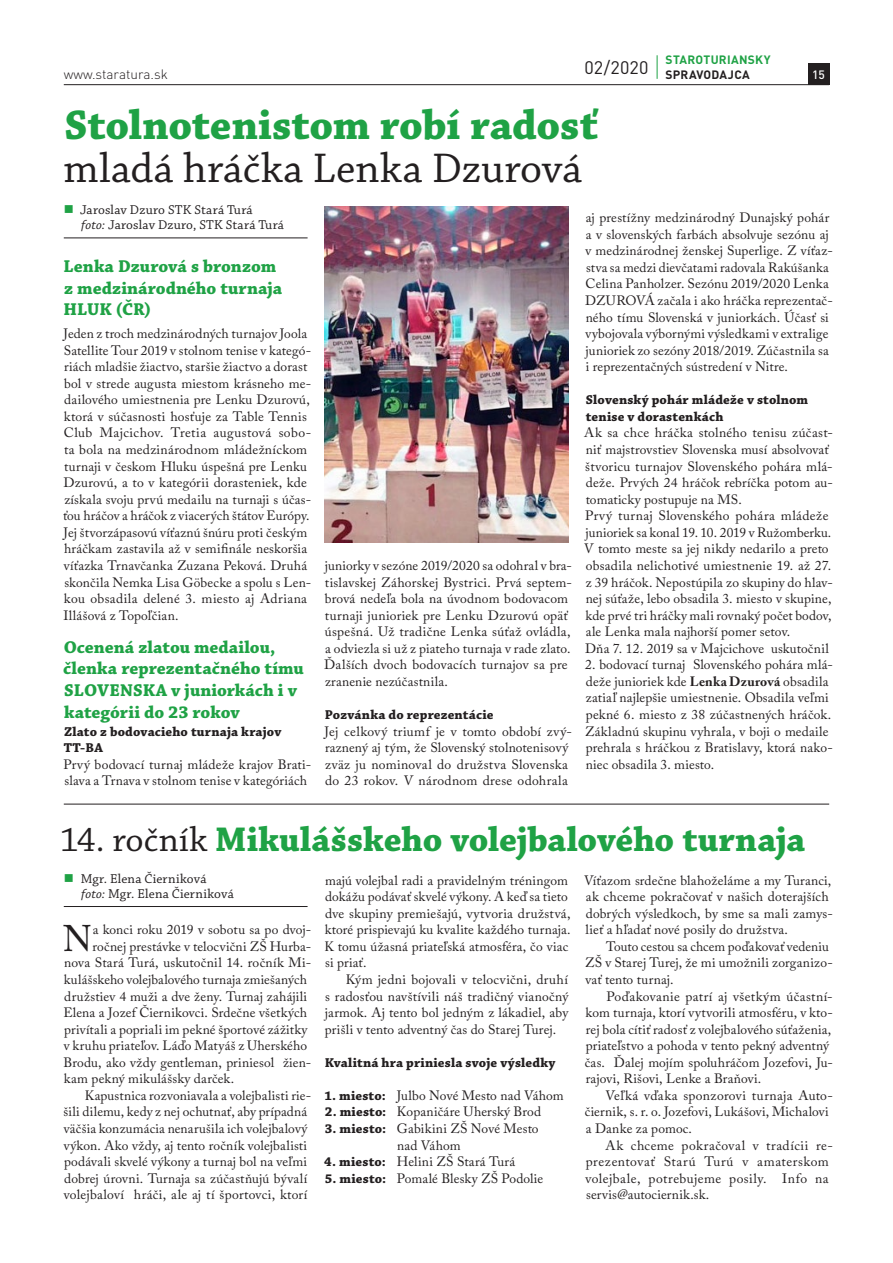
<style>
.page{position:relative;width:893px;height:1263px;background:#fff}
.page>*{position:absolute;margin:0;border:0;box-sizing:border-box;transform-origin:0 0}
.t1{font:700 43.5px "Chaparral Pro";color:#1fa245}
.t2{font:43.5px "Chaparral Pro";letter-spacing:.005em;color:#231f20}
.t3{font:36.75px "Adobe Caslon Pro";color:#231f20}
.t4{font:700 36px "Chaparral Pro";letter-spacing:-.005em;color:#1fa245}
.t5{font:700 18px/21.6px "Chaparral Pro";letter-spacing:.005em;color:#1fa245}
.t6{font:18px "DIN Pro";letter-spacing:.01em;color:#231f20}
.t7{font:13.5px/16.5px "Adobe Caslon Pro";letter-spacing:.015em;color:#231f20}
.t8{font:700 13.5px/16.5px "Chaparral Pro";letter-spacing:.02em;color:#231f20}
.t9{font:13.5px/16.5px "Adobe Caslon Pro";letter-spacing:.035em;color:#231f20}
.t10{font:13.5px/15px "Chaparral Pro";letter-spacing:.015em;color:#231f20}
.t11{font:300 13.5px "DIN Pro";color:#231f20}
.t12{font:700 12px "DIN Pro";letter-spacing:.025em;color:#1fa245}
.t13{font:700 12px "DIN Pro";letter-spacing:.015em;color:#231f20}
.t14{font:500 12px "DIN Pro";color:#fff}
.s1{color:#1fa245}
.s2{font-style:italic}
.s3{font-weight:700}
.s4{font-weight:400;color:#231f20}
.s5{font-family:"Chaparral Pro";font-weight:700}
</style>
<div class="page">
<div style="left:808px;top:64px;width:21px;height:21px;background:#231f20"></div>
<hr style="left:64px;top:84px;width:765px;height:1px;background:#231f20">
<svg style="left:657px;top:55px;width:1px;height:24px"></svg>
<hr style="left:64px;top:238px;width:244px;height:1px;background:#231f20">
<hr style="left:64px;top:906px;width:244px;height:1px;background:#231f20">
<hr style="left:64px;top:804px;width:765px;height:1px;background:#231f20">
<img style="left:325px;top:207px;width:243px;height:336px">
<h3 class="t6" style="left:584px;top:55px;width:66px">02/2020</h3>
<p class="t12" style="left:666px;top:52px;width:107px">STAROTURIANSKY</p>
<p class="t11" style="left:64px;top:65px;width:106px">www.staratura.sk</p>
<p class="t14" style="left:812px;top:67px;width:14px">15</p>
<p class="t13" style="left:666px;top:66px;width:86px">SPRAVODAJCA</p>
<h1 class="t1" style="left:65px;top:99px;width:535px">Stolnotenistom robí radosť</h1>
<h1 class="t2" style="left:64px;top:144px;width:520px">mladá hráčka Lenka Dzurová</h1>
<p class="t10" style="left:81px;top:203px;width:204px;text-indent:-17px"><span class="s1">■</span> Jaroslav Dzuro STK Stará Turá<br><span class="s2">foto:</span> Jaroslav Dzuro, STK Stará Turá</p>
<h3 class="t5" style="left:63px;top:256px;width:220px">Lenka Dzurová s bronzom z medzinárodného turnaja<br>HLUK (ČR)</h3>
<p class="t7" style="left:63px;top:325px;width:250px">Jeden z troch medzinárodných turnajov Joola Satellite Tour 2019 v stolnom tenise v kategó&shy;riách mladšie žiactvo, staršie žiactvo a dorast bol v strede augusta miestom krásneho me&shy;dailového umiestnenia pre Lenku Dzurovú, ktorá v súčasnosti hosťuje za Table Tennis Club Majcichov. Tretia augustová sobo&shy;ta bola na medzinárodnom mládežníckom turnaji v českom Hluku úspešná pre Lenku Dzurovú, a to v kategórii dorasteniek, kde získala svoju prvú medailu na turnaji s účas&shy;ťou hráčov a hráčok z viacerých štátov Európy.<br>Jej štvorzápasovú víťaznú šnúru proti českým hráčkam zastavila až v semifinále neskoršia víťazka Trnavčanka Zuzana Peková. Druhá skončila Nemka Lisa Göbecke a spolu s Len&shy;kou obsadila delené 3. miesto aj Adriana Illášová z Topoľčian.</p>
<h3 class="t5" style="left:63px;top:637px;width:242px">Ocenená zlatou medailou, členka reprezentačného tímu<br>SLOVENSKA v juniorkách i v kategórii do 23 rokov</h3>
<p class="t8" style="left:64px;top:723px;width:219px">Zlato z bodovacieho turnaja krajov<br>TT-BA</p>
<p class="t7" style="left:64px;top:756px;width:249px">Prvý bodovací turnaj mládeže krajov Brati&shy;slava a Trnava v stolnom tenise v kategóriách</p>
<p class="t7" style="left:585px;top:209px;width:249px">aj prestížny medzinárodný Dunajský pohár a v slovenských farbách absolvuje sezónu aj v medzinárodnej ženskej Superlige. Z víťaz&shy;stva sa medzi dievčatami radovala Rakúšanka Celina Panholzer. Sezónu 2019/2020 Lenka DZUROVÁ začala i ako hráčka reprezentač&shy;ného tímu Slovenská v juniorkách. Účasť si vybojovala výbornými výsledkami v extralige junioriek zo sezóny 2018/2019. Zúčastnila sa i reprezentačných sústredení v Nitre.</p>
<p class="t8" style="left:586px;top:392px;width:224px">Slovenský pohár mládeže v stolnom tenise v dorastenkách</p>
<p class="t7" style="left:584px;top:425px;width:250px">Ak sa chce hráčka stolného tenisu zúčast&shy;niť majstrovstiev Slovenska musí absolvovať štvoricu turnajov Slovenského pohára mlá&shy;deže. Prvých 24 hráčok rebríčka potom au&shy;tomaticky postupuje na MS.<br>Prvý turnaj Slovenského pohára mládeže junioriek sa konal 19. 10. 2019 v Ružomberku.<br>V tomto meste sa jej nikdy nedarilo a preto obsadila nelichotivé umiestnenie 19. až 27. z 39 hráčok. Nepostúpila zo skupiny do hlav&shy;nej súťaže, lebo obsadila 3. miesto v skupine, kde prvé tri hráčky mali rovnaký počet bodov, ale Lenka mala najhorší pomer setov.<br>Dňa 7. 12. 2019 sa v Majcichove uskutočnil</p>
<p class="t7" style="left:585px;top:656px;width:249px">2. bodovací turnaj Slovenského pohára mlá&shy;deže junioriek kde <span class="s3">Lenka Dzurová</span> obsadila zatiaľ najlepšie umiestnenie. Obsadila veľmi pekné 6. miesto z 38 zúčastnených hráčok.<br>Základnú skupinu vyhrala, v boji o medaile prehrala s hráčkou z Bratislavy, ktorá nako&shy;niec obsadila 3. miesto.</p>
<p class="t7" style="left:324px;top:557px;width:249px">juniorky v sezóne 2019/2020 sa odohral v bra&shy;tislavskej Záhorskej Bystrici. Prvá septem&shy;brová nedeľa bola na úvodnom bodovacom turnaji junioriek pre Lenku Dzurovú opäť úspešná. Už tradične Lenka súťaž ovládla, a odviezla si už z piateho turnaja v rade zlato.<br>Ďalších dvoch bodovacích turnajov sa pre zranenie nezúčastnila.</p>
<p class="t8" style="left:325px;top:707px;width:170px">Pozvánka do reprezentácie</p>
<p class="t7" style="left:324px;top:723px;width:249px">Jej celkový triumf je v tomto období zvý&shy;raznený aj tým, že Slovenský stolnotenisový zväz ju nominoval do družstva Slovenska do 23 rokov. V národnom drese odohrala</p>
<h3 class="t4" style="left:60px;top:818px;width:747px"><span class="s4">14. ročník</span> Mikulášskeho volejbalového turnaja</h3>
<p class="t10" style="left:81px;top:871px;width:154px;text-indent:-17px"><span class="s1">■</span> Mgr. Elena Čierniková<br><span class="s2">foto:</span> Mgr. Elena Čierniková</p>
<h2 class="t3" style="left:63px;top:917px;width:31px">N</h2>
<p class="t7" style="left:93px;top:921px;width:220px">a konci roku 2019 v sobotu sa po dvoj-</p>
<p class="t7" style="left:584px;top:872px;width:250px">Víťazom srdečne blahoželáme a my Turanci, ak chceme pokračovať v našich doterajších dobrých výsledkoch, by sme sa mali zamys&shy;lieť a hľadať nové posily do družstva.</p>
<p class="t7" style="left:585px;top:938px;width:249px;text-indent:21px">Touto cestou sa chcem poďakovať vedeniu<br>ZŠ v Starej Turej, že mi umožnili zorganizo&shy;vať tento turnaj.</p>
<p class="t7" style="left:585px;top:987px;width:250px;text-indent:22px">Poďakovanie patrí aj všetkým účastní&shy;kom turnaja, ktorí vytvorili atmosféru, v kto&shy;rej bola cítiť radosť z volejbalového súťaženia, priateľstvo a pohoda v tento pekný adventný čas. Ďalej mojím spoluhráčom Jozefovi, Ju&shy;rajovi, Rišovi, Lenke a Braňovi.</p>
<p class="t7" style="left:585px;top:1087px;width:250px;text-indent:21px">Veľká vďaka sponzorovi turnaja Auto&shy;čiernik, s. r. o. Jozefovi, Lukášovi, Michalovi a Danke za pomoc.</p>
<p class="t9" style="left:585px;top:1136px;width:249px;text-indent:20px">Ak chceme pokračoval v tradícii re&shy;prezentovať Starú Turú v amaterskom volejbale, potrebujeme posily. Info na servis@autociernik.sk.</p>
<p class="t7" style="left:324px;top:872px;width:248px">majú volejbal radi a pravidelným tréningom dokážu podávať skvelé výkony. A keď sa tieto dve skupiny premiešajú, vytvoria družstvá, ktoré prispievajú ku kvalite každého turnaja.<br>K tomu úžasná priateľská atmosféra, čo viac si priať.</p>
<p class="t7" style="left:325px;top:971px;width:245px;text-align:justify;text-indent:21px">Kým jedni bojovali v telocvični, druhí s radosťou navštívili náš tradičný vianočný jarmok. Aj tento bol jedným z lákadiel, aby prišli v tento adventný čas do Starej Turej.</p>
<p class="t8" style="left:325px;top:1054px;width:232px">Kvalitná hra priniesla svoje výsledky</p>
<p class="t7" style="left:324px;top:1087px;width:241px"><span class="s5">1. miesto:</span> Julbo Nové Mesto nad Váhom</p>
<p class="t7" style="left:325px;top:1103px;width:218px"><span class="s5">2. miesto:</span> Kopaničáre Uherský Brod</p>
<p class="t7" style="left:325px;top:1120px;width:215px;text-align:center"><span class="s5">3. miesto:</span> Gabikini ZŠ Nové Mesto nad Váhom</p>
<p class="t7" style="left:324px;top:1153px;width:192px"><span class="s5">4. miesto:</span> Helini ZŠ Stará Turá</p>
<p class="t7" style="left:325px;top:1170px;width:220px"><span class="s5">5. miesto:</span> Pomalé Blesky ZŠ Podolie</p>
<p class="t7" style="left:93px;top:938px;width:220px">ročnej prestávke v telocvični ZŠ Hurba-</p>
<p class="t7" style="left:64px;top:954px;width:249px">nova Stará Turá, uskutočnil 14. ročník Mi-</p>
<p class="t7" style="left:64px;top:971px;width:245px">kulášskeho volejbalového turnaja zmiešaných</p>
<p class="t7" style="left:64px;top:987px;width:244px">družstiev 4 muži a dve ženy. Turnaj zahájili</p>
<p class="t7" style="left:63px;top:1004px;width:245px">Elena a Jozef Čiernikovci. Srdečne všetkých</p>
<p class="t7" style="left:64px;top:1021px;width:245px">privítali a popriali im pekné športové zážitky</p>
<p class="t7" style="left:64px;top:1037px;width:245px">v kruhu priateľov. Láďo Matyáš z Uherského</p>
<p class="t7" style="left:64px;top:1054px;width:249px">Brodu, ako vždy gentleman, priniesol žien-</p>
<p class="t7" style="left:64px;top:1070px;width:172px">kam pekný mikulášsky darček.</p>
<p class="t7" style="left:85px;top:1087px;width:228px">Kapustnica rozvoniavala a volejbalisti rie-</p>
<p class="t7" style="left:64px;top:1103px;width:245px">šili dilemu, kedy z nej ochutnať, aby prípadná</p>
<p class="t7" style="left:64px;top:1120px;width:245px">väčšia konzumácia nenarušila ich volejbalový</p>
<p class="t7" style="left:64px;top:1136px;width:245px">výkon. Ako vždy, aj tento ročník volejbalisti</p>
<p class="t7" style="left:64px;top:1153px;width:245px">podávali skvelé výkony a turnaj bol na veľmi</p>
<p class="t7" style="left:64px;top:1170px;width:244px">dobrej úrovni. Turnaja sa zúčastňujú bývalí</p>
<p class="t7" style="left:64px;top:1186px;width:245px">volejbaloví hráči, ale aj tí športovci, ktorí</p>
</div>
